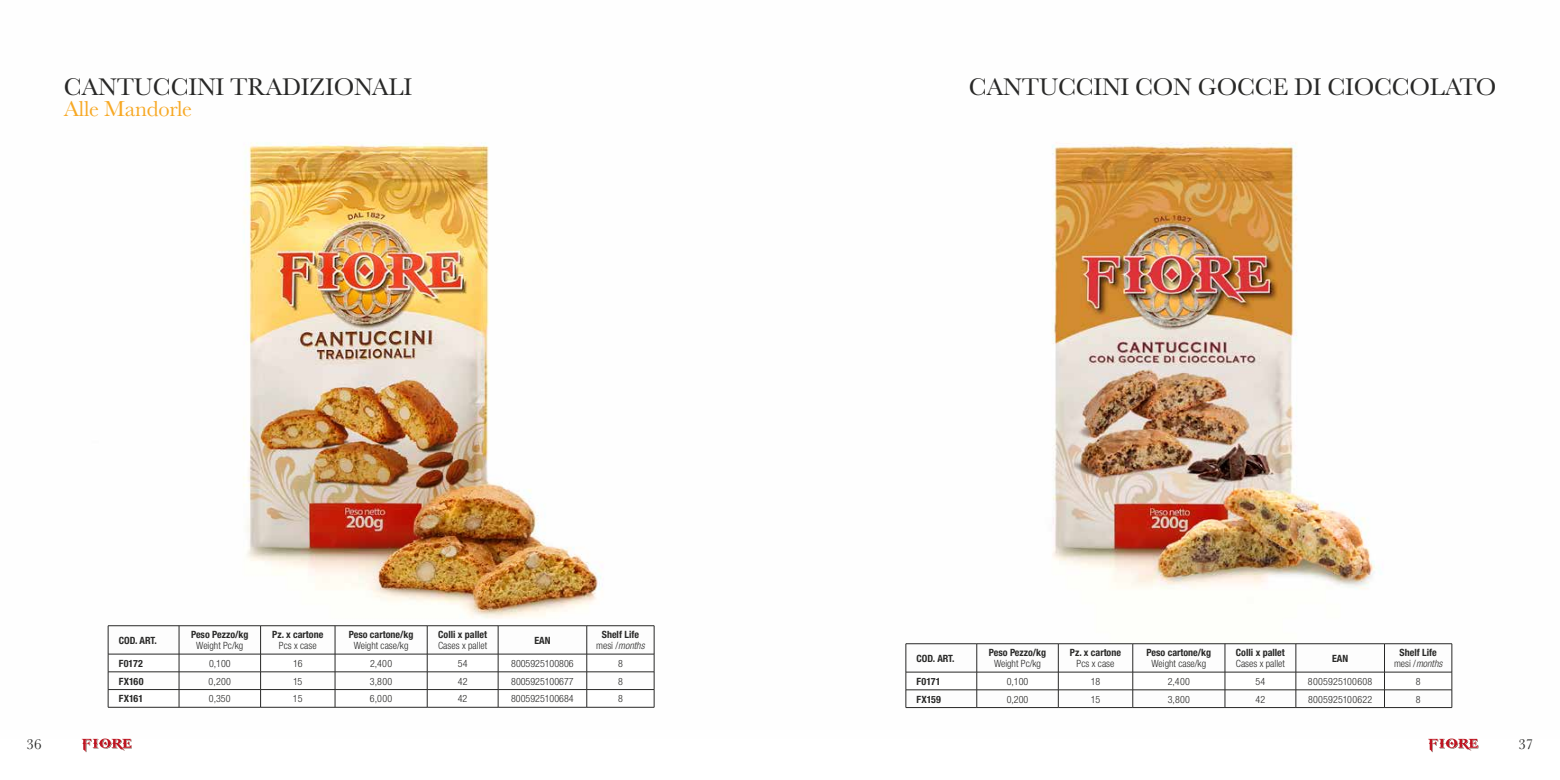
<style>
.page{position:relative;width:1560px;height:780px;background:#fff}
.page>*{position:absolute;margin:0;border:0;box-sizing:border-box;transform-origin:0 0}
.t1{font:25px "Baskerville";letter-spacing:-.01em;color:#282827}
.t2{font:22.5px "Baskerville";letter-spacing:-.01em;color:#f7a823}
.t3{font:15px "Baskerville";color:#282827}
.t4{font:300 condensed 10px "Helvetica Neue";color:#282827}
.t5{font:700 condensed 10px/11.2px "Helvetica Neue";color:#282827;text-align:center}
.t6{font:300 condensed 10px "Helvetica Neue";letter-spacing:.025em;color:#282827}
.s1{font-weight:300}
.s2{font-weight:300;font-style:italic}
</style>
<div class="page">
<img style="left:107px;top:142px;width:1346px;height:567px">
<svg style="left:905px;top:643px;width:547px;height:64px"></svg>
<hr style="left:905px;top:707px;width:71px;height:1px;background:#282827">
<hr style="left:976px;top:707px;width:82px;height:1px;background:#282827">
<hr style="left:1058px;top:707px;width:74px;height:1px;background:#282827">
<hr style="left:1132px;top:707px;width:92px;height:1px;background:#282827">
<hr style="left:1224px;top:707px;width:71px;height:1px;background:#282827">
<hr style="left:1295px;top:707px;width:89px;height:1px;background:#282827">
<hr style="left:1384px;top:707px;width:67px;height:1px;background:#282827">
<svg style="left:108px;top:625px;width:547px;height:82px"></svg>
<hr style="left:108px;top:707px;width:71px;height:1px;background:#282827">
<hr style="left:179px;top:707px;width:81px;height:1px;background:#282827">
<hr style="left:260px;top:707px;width:75px;height:1px;background:#282827">
<hr style="left:335px;top:707px;width:92px;height:1px;background:#282827">
<hr style="left:427px;top:707px;width:71px;height:1px;background:#282827">
<hr style="left:498px;top:707px;width:88px;height:1px;background:#282827">
<hr style="left:586px;top:707px;width:68px;height:1px;background:#282827">
<svg style="left:81px;top:738px;width:51px;height:14px"></svg>
<svg style="left:1428px;top:738px;width:50px;height:14px"></svg>
<h1 class="t1" style="left:64px;top:71px;width:350px">CANTUCCINI TRADIZIONALI</h1>
<h2 class="t2" style="left:64px;top:95px;width:130px">Alle Mandorle</h2>
<p class="t5" style="left:119px;top:634px;width:40px">COD. ART.</p>
<p class="t5" style="left:191px;top:628px;width:59px">Peso Pezzo/kg</p>
<p class="t4" style="left:196px;top:640px;width:48px">Weight Pc/kg</p>
<p class="t5" style="left:272px;top:628px;width:53px">Pz. x cartone</p>
<p class="t4" style="left:279px;top:640px;width:39px">Pcs x case</p>
<p class="t5" style="left:349px;top:628px;width:66px">Peso cartone/kg</p>
<p class="t4" style="left:354px;top:640px;width:56px">Weight case/kg</p>
<p class="t5" style="left:438px;top:628px;width:50px">Colli x pallet</p>
<p class="t4" style="left:438px;top:640px;width:51px">Cases x pallet</p>
<p class="t5" style="left:534px;top:634px;width:18px">EAN</p>
<p class="t5" style="left:596px;top:628px;width:50px">Shelf Life <span class="s1">mesi /</span><span class="s2">months</span></p>
<p class="t5" style="left:119px;top:657px;width:26px">F0172</p>
<p class="t4" style="left:209px;top:657px;width:23px">0,100</p>
<p class="t4" style="left:293px;top:657px;width:11px">16</p>
<p class="t4" style="left:370px;top:657px;width:24px">2,400</p>
<p class="t4" style="left:458px;top:657px;width:11px">54</p>
<p class="t4" style="left:511px;top:657px;width:64px">8005925100806</p>
<p class="t4" style="left:618px;top:657px;width:6px">8</p>
<p class="t5" style="left:119px;top:675px;width:26px">FX160</p>
<p class="t4" style="left:209px;top:675px;width:24px">0,200</p>
<p class="t4" style="left:293px;top:675px;width:11px">15</p>
<p class="t4" style="left:370px;top:675px;width:24px">3,800</p>
<p class="t4" style="left:458px;top:675px;width:11px">42</p>
<p class="t4" style="left:511px;top:675px;width:64px">8005925100677</p>
<p class="t4" style="left:618px;top:675px;width:6px">8</p>
<p class="t5" style="left:119px;top:693px;width:26px">FX161</p>
<p class="t4" style="left:209px;top:693px;width:23px">0,350</p>
<p class="t4" style="left:293px;top:693px;width:11px">15</p>
<p class="t4" style="left:370px;top:693px;width:24px">6,000</p>
<p class="t4" style="left:458px;top:693px;width:11px">42</p>
<p class="t4" style="left:511px;top:693px;width:64px">8005925100684</p>
<p class="t4" style="left:618px;top:693px;width:6px">8</p>
<h1 class="t1" style="left:968px;top:71px;width:529px">CANTUCCINI CON GOCCE DI CIOCCOLATO</h1>
<p class="t5" style="left:916px;top:652px;width:40px">COD. ART.</p>
<p class="t5" style="left:988px;top:646px;width:59px">Peso Pezzo/kg</p>
<p class="t4" style="left:993px;top:658px;width:48px">Weight Pc/kg</p>
<p class="t5" style="left:1069px;top:646px;width:53px">Pz. x cartone</p>
<p class="t4" style="left:1076px;top:658px;width:39px">Pcs x case</p>
<p class="t5" style="left:1146px;top:646px;width:66px">Peso cartone/kg</p>
<p class="t4" style="left:1151px;top:658px;width:56px">Weight case/kg</p>
<p class="t5" style="left:1235px;top:646px;width:50px">Colli x pallet</p>
<p class="t4" style="left:1235px;top:658px;width:51px">Cases x pallet</p>
<p class="t5" style="left:1331px;top:652px;width:18px">EAN</p>
<p class="t5" style="left:1393px;top:646px;width:50px">Shelf Life <span class="s1">mesi /</span><span class="s2">months</span></p>
<p class="t5" style="left:916px;top:675px;width:26px">F0171</p>
<p class="t4" style="left:1006px;top:675px;width:23px">0,100</p>
<p class="t4" style="left:1090px;top:675px;width:11px">18</p>
<p class="t4" style="left:1167px;top:675px;width:24px">2,400</p>
<p class="t4" style="left:1255px;top:675px;width:11px">54</p>
<p class="t6" style="left:1307px;top:675px;width:66px">8005925100608</p>
<p class="t4" style="left:1415px;top:675px;width:6px">8</p>
<p class="t5" style="left:916px;top:693px;width:26px">FX159</p>
<p class="t4" style="left:1006px;top:693px;width:23px">0,200</p>
<p class="t4" style="left:1090px;top:693px;width:11px">15</p>
<p class="t4" style="left:1167px;top:693px;width:24px">3,800</p>
<p class="t4" style="left:1255px;top:693px;width:11px">42</p>
<p class="t6" style="left:1307px;top:693px;width:66px">8005925100622</p>
<p class="t4" style="left:1415px;top:693px;width:6px">8</p>
<h3 class="t3" style="left:27px;top:734px;width:17px">36</h3>
<h3 class="t3" style="left:1517px;top:734px;width:16px">37</h3>
</div>
